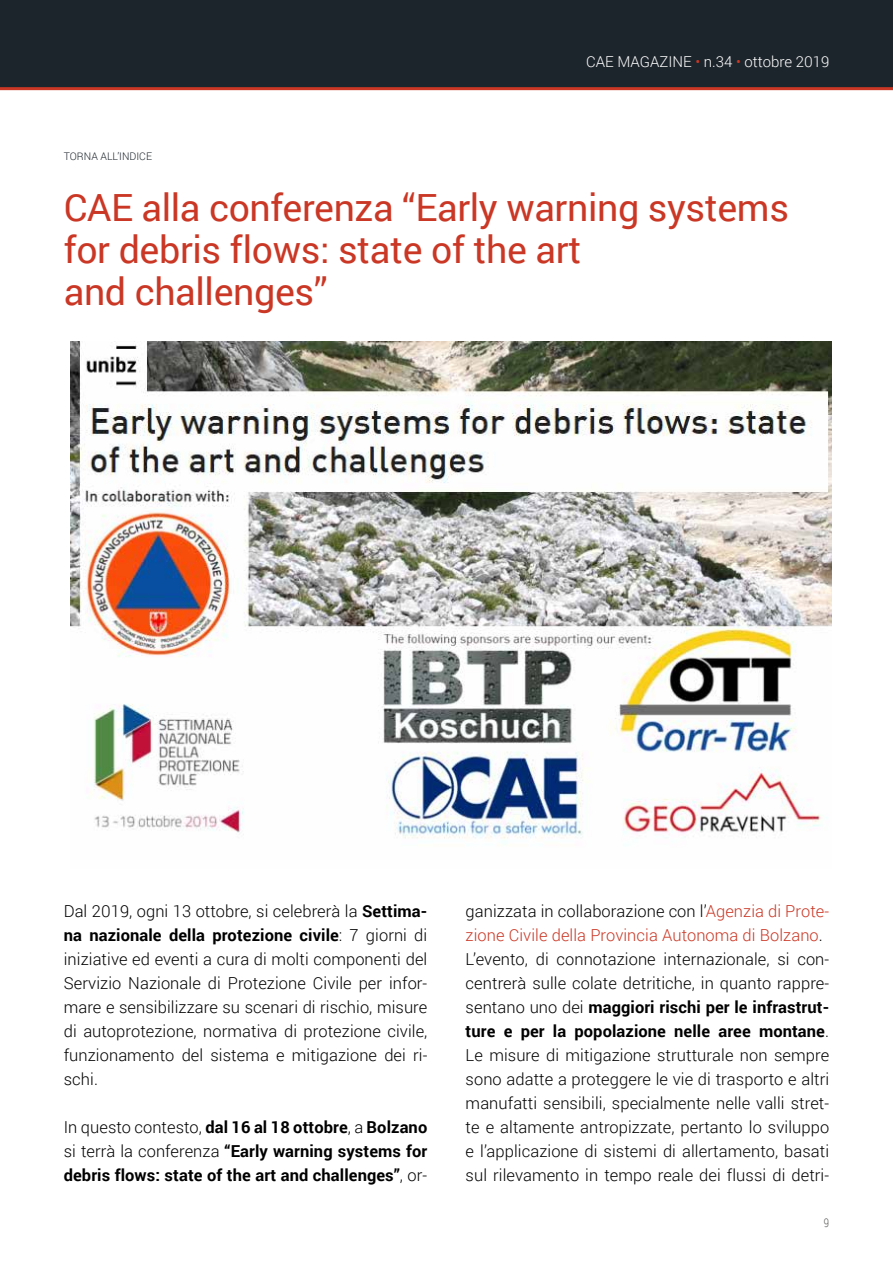
<style>
.page{position:relative;width:893px;height:1263px;background:#fff}
.page>*{position:absolute;margin:0;border:0;box-sizing:border-box;transform-origin:0 0}
.t1{font:37.5px/42px "Roboto";letter-spacing:-.01em;color:#ca3725}
.t2{font:300 16.5px/24px "Roboto";letter-spacing:.005em;color:#000;text-align:justify}
.t3{font:700 16.5px/24px "Roboto";letter-spacing:.005em;color:#000;text-align:justify}
.t4{font:300 15px "Roboto";color:#fff}
.t5{font:300 12px "Roboto";color:#575756;scale:.8 1}
.t6{font:300 10.5px "Roboto";color:#1d252c}
.s1{color:#ca3725}
.s2{font-weight:700}
.s3{font-weight:300}
</style>
<div class="page">
<div style="left:0;top:0;width:893px;height:88px;background:#1d252c"></div>
<hr style="left:0;top:87px;width:893px;height:3px;background:#ca3725">
<img style="left:71px;top:342px;width:761px;height:500px">
<p class="t6" style="left:64px;top:149px;width:90px">TORNA ALL’INDICE</p>
<p class="t4" style="left:586px;top:52px;width:245px">CAE MAGAZINE <span class="s1">•</span> n.34 <span class="s1">•</span> ottobre 2019</p>
<h1 class="t1" style="left:64px;top:185px;width:727px">CAE alla conferenza “Early warning systems for debris flows: state of the art<br>and challenges”</h1>
<p class="t2" style="left:64px;top:898px;width:365px">Dal 2019, ogni 13 ottobre, si celebrerà la <span class="s2">Settima&shy;na nazionale della protezione civile</span>: 7 giorni di iniziative ed eventi a cura di molti componenti del Servizio Nazionale di Protezione Civile per infor&shy;mare e sensibilizzare su scenari di rischio, misure di autoprotezione, normativa di protezione civile, funzionamento del sistema e mitigazione dei ri&shy;schi.</p>
<p class="t3" style="left:64px;top:1114px;width:365px"><span class="s3">In questo contesto,</span> dal 16 al 18 ottobre<span class="s3">, a</span> Bolzano <span class="s3">si terrà la conferenza</span> “Early warning systems for debris flows: state of the art and challenges”<span class="s3">, or-</span></p>
<p class="t2" style="left:466px;top:898px;width:365px;text-align:left">ganizzata in collaborazione con l’<span class="s1">Agenzia di Prote&shy;zione Civile della Provincia Autonoma di Bolzano</span>.<br>L’evento, di connotazione internazionale, si con&shy;centrerà sulle colate detritiche, in quanto rappre&shy;sentano uno dei <span class="s2">maggiori rischi per le infrastrut&shy;ture e per la popolazione nelle aree montane</span>.<br>Le misure di mitigazione strutturale non sempre sono adatte a proteggere le vie di trasporto e altri manufatti sensibili, specialmente nelle valli stret&shy;te e altamente antropizzate, pertanto lo sviluppo e l’applicazione di sistemi di allertamento, basati sul rilevamento in tempo reale dei flussi di detri-</p>
<p class="t5" style="left:824px;top:1214px;width:8px">9</p>
</div>
